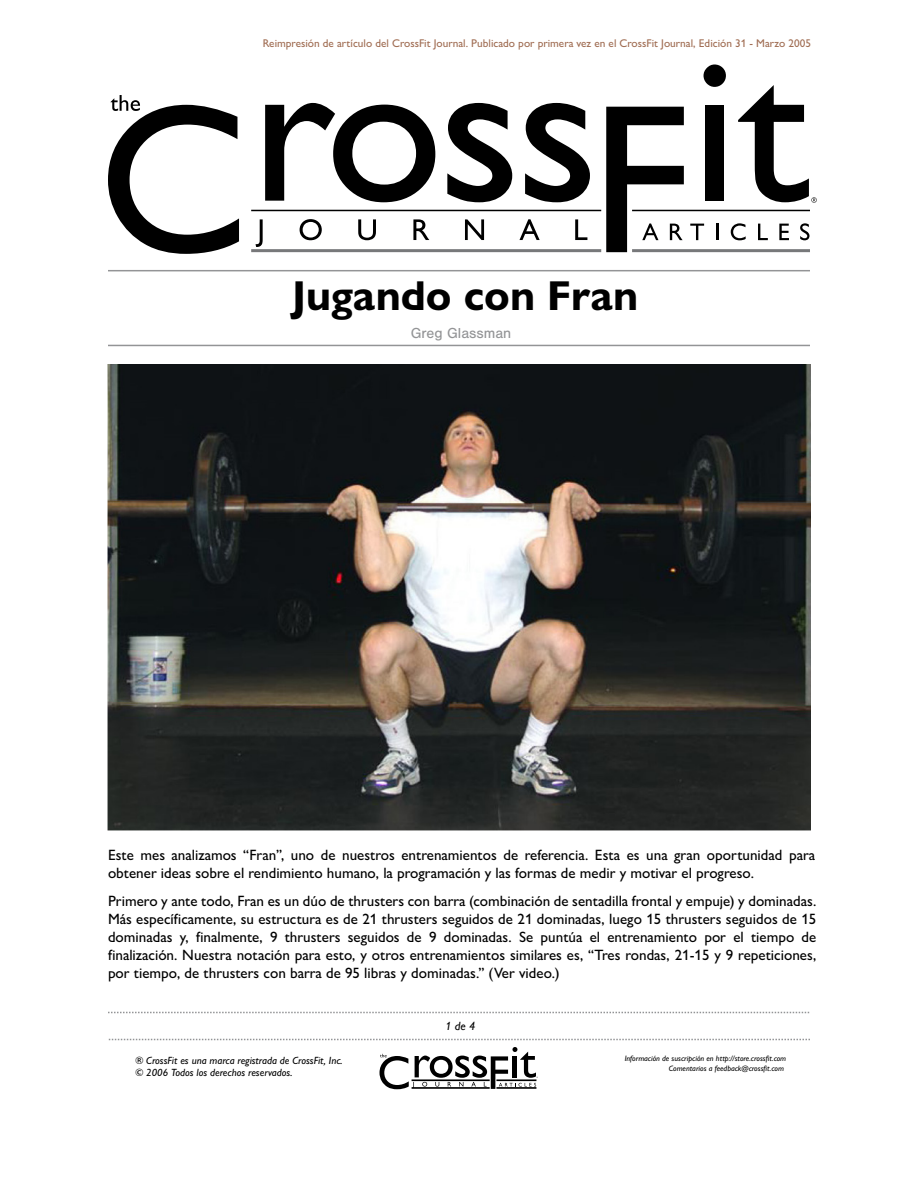
<style>
.page{position:relative;width:918px;height:1188px;background:#fff}
.page>*{position:absolute;margin:0;border:0;box-sizing:border-box;transform-origin:0 0}
.t1{font:700 42px "Gill Sans Nova";color:#000}
.t2{font:500 15px/18px "Gill Sans Nova";color:#000}
.t3{font:15px "Nimbus San";color:#939496}
.t4{font:italic 500 12px "Gill Sans Nova";color:#000}
.t5{font:500 11.25px "Gill Sans Nova";color:#a06d53}
.t6{font:italic 500 10.5px/12.6px "Gill Sans Nova";color:#000}
.t7{font:italic 500 7.8px/9.4px "Gill Sans Nova";color:#000;text-align:right}
</style>
<div class="page">
<svg style="left:265px;top:103px;width:170px;height:99px"></svg>
<svg style="left:447px;top:103px;width:65px;height:99px"></svg>
<svg style="left:525px;top:103px;width:65px;height:99px"></svg>
<svg style="left:108px;top:95px;width:131px;height:159px"></svg>
<svg style="left:256px;top:219px;width:7px;height:28px"></svg>
<svg style="left:300px;top:219px;width:22px;height:21px"></svg>
<svg style="left:358px;top:219px;width:18px;height:21px"></svg>
<svg style="left:413px;top:219px;width:16px;height:21px"></svg>
<svg style="left:465px;top:219px;width:19px;height:21px"></svg>
<svg style="left:520px;top:219px;width:20px;height:21px"></svg>
<svg style="left:575px;top:219px;width:12px;height:21px"></svg>
<svg style="left:704px;top:64px;width:22px;height:23px"></svg>
<div style="left:705px;top:105px;width:19px;height:96px;background:#000"></div>
<svg style="left:606px;top:107px;width:78px;height:145px"></svg>
<svg style="left:690px;top:224px;width:14px;height:16px"></svg>
<svg style="left:716px;top:224px;width:2px;height:16px"></svg>
<svg style="left:731px;top:223px;width:15px;height:17px"></svg>
<svg style="left:758px;top:224px;width:10px;height:16px"></svg>
<svg style="left:779px;top:224px;width:10px;height:16px"></svg>
<svg style="left:800px;top:223px;width:9px;height:17px"></svg>
<svg style="left:738px;top:85px;width:79px;height:118px"></svg>
<hr style="left:251px;top:210px;width:350px;height:1px;background:#000">
<hr style="left:632px;top:210px;width:178px;height:1px;background:#000">
<hr style="left:251px;top:249px;width:350px;height:3px;background:#77787a">
<hr style="left:632px;top:249px;width:178px;height:3px;background:#77787a">
<svg style="left:380px;top:1047px;width:158px;height:42px"></svg>
<svg style="left:108px;top:1012px;width:702px;height:1px"></svg>
<svg style="left:108px;top:1039px;width:702px;height:1px"></svg>
<hr style="left:108px;top:270px;width:702px;height:1px;background:#939496">
<hr style="left:108px;top:345px;width:702px;height:1px;background:#939496">
<img style="left:108px;top:364px;width:702px;height:467px">
<p class="t5" style="left:263px;top:36px;width:550px">Reimpresión de artículo del CrossFit Journal. Publicado por primera vez en el CrossFit Journal, Edición 31 - Marzo 2005</p>
<h1 class="t1" style="left:292px;top:269px;width:347px">Jugando con Fran</h1>
<p class="t3" style="left:411px;top:324px;width:102px">Greg Glassman</p>
<p class="t2" style="left:108px;top:845px;width:709px">Este mes analizamos “Fran”, uno de nuestros entrenamientos de referencia. Esta es una gran oportunidad para obtener ideas sobre el rendimiento humano, la programación y las formas de medir y motivar el progreso.</p>
<p class="t2" style="left:108px;top:892px;width:710px;text-align:justify">Primero y ante todo, Fran es un dúo de thrusters con barra (combinación de sentadilla frontal y empuje) y dominadas.<br>Más específicamente, su estructura es de 21 thrusters seguidos de 21 dominadas, luego 15 thrusters seguidos de 15 dominadas y, finalmente, 9 thrusters seguidos de 9 dominadas. Se puntúa el entrenamiento por el tiempo de finalización. Nuestra notación para esto, y otros entrenamientos similares es, “Tres rondas, 21-15 y 9 repeticiones, por tiempo, de thrusters con barra de 95 libras y dominadas.” (Ver video.)</p>
<p class="t4" style="left:445px;top:1019px;width:32px">1 de 4</p>
<p class="t6" style="left:135px;top:1054px;width:209px">® CrossFit es una marca registrada de CrossFit, Inc. © 2006 Todos los derechos reservados.</p>
<p class="t7" style="left:625px;top:1054px;width:163px">Información de suscripción en http://store.crossfit.com<br>Comentarios a feedback@crossfit.com</p>
</div>
